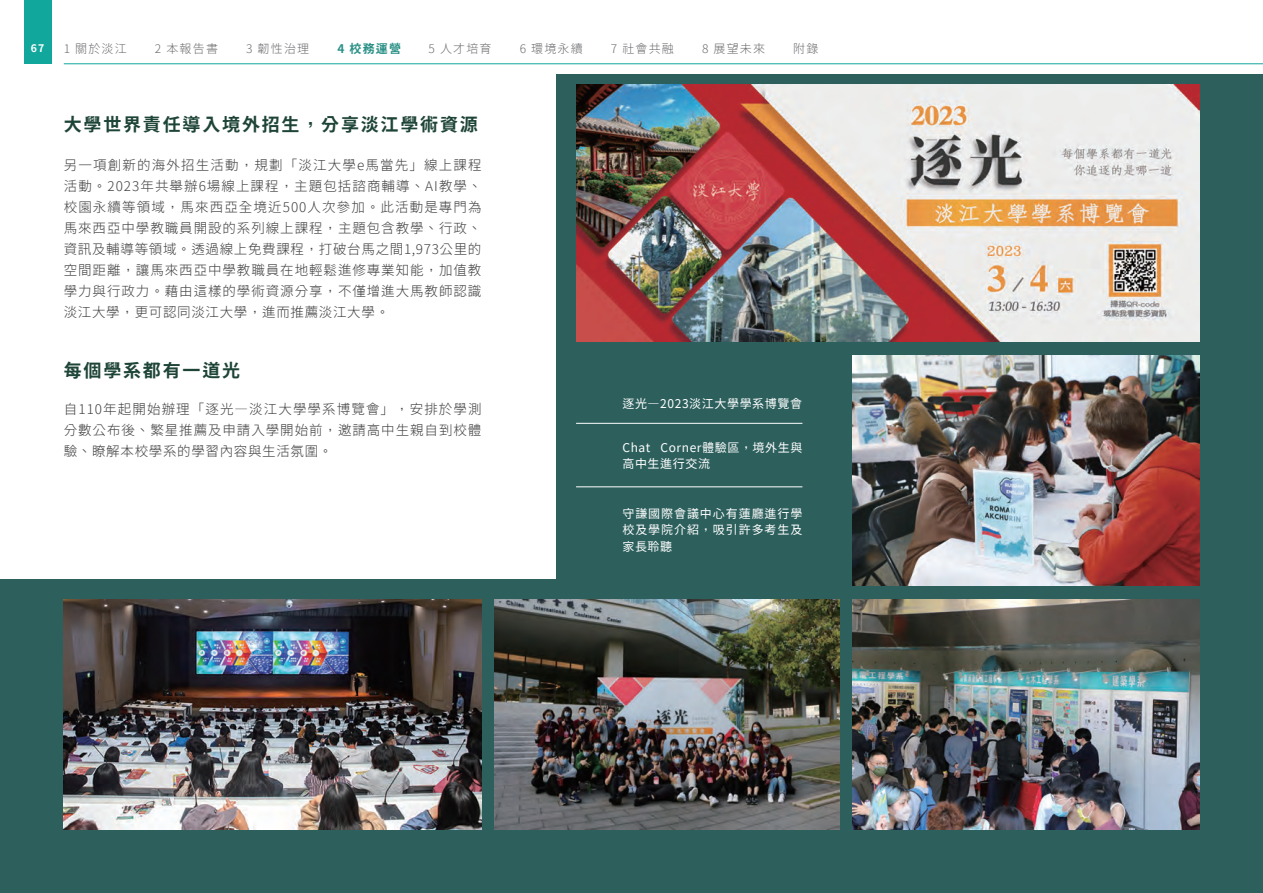
<style>
.page{position:relative;width:1263px;height:893px;background:#fff}
.page>*{position:absolute;margin:0;border:0;box-sizing:border-box;transform-origin:0 0}
.t1{font:700 18px "Taipei Sans TC Beta";letter-spacing:.1em;color:#1e4438}
.t2{font:300 13.5px/21px "Taipei Sans TC Beta";letter-spacing:.07em;color:#3e3e3f;text-align:justify}
.t3{font:12px/16.5px "Taipei Sans TC Beta";letter-spacing:.05em;color:#fff}
.t4{font:300 12px "Taipei Sans TC Beta";letter-spacing:.1em;color:#6c6d70}
.t5{font:700 12px "Taipei Sans TC Beta";color:#299085}
.t6{font:700 10.5px "Taipei Sans TC Beta";color:#fff}
</style>
<div class="page">
<div style="left:0;top:580px;width:1263px;height:313px;background:#2d605d"></div>
<div style="left:557px;top:75px;width:706px;height:818px;background:#2d605d"></div>
<div style="left:24px;top:0;width:27px;height:64px;background:#12a79d"></div>
<hr style="left:64px;top:63px;width:1199px;height:1px;background:#12a79d">
<img style="left:576px;top:84px;width:623px;height:257px">
<img style="left:64px;top:599px;width:418px;height:230px">
<img style="left:853px;top:356px;width:346px;height:230px">
<img style="left:853px;top:599px;width:346px;height:230px">
<img style="left:494px;top:599px;width:346px;height:230px">
<hr style="left:576px;top:423px;width:226px;height:1px;background:#fff">
<hr style="left:576px;top:486px;width:226px;height:1px;background:#fff">
<p class="t6" style="left:31px;top:42px;width:15px">67</p>
<p class="t4" style="left:64px;top:42px;width:65px">1 關於淡江</p>
<p class="t4" style="left:155px;top:42px;width:65px">2 本報告書</p>
<p class="t4" style="left:246px;top:42px;width:65px">3 韌性治理</p>
<p class="t5" style="left:337px;top:42px;width:65px">4 校務運營</p>
<p class="t4" style="left:428px;top:42px;width:65px">5 人才培育</p>
<p class="t4" style="left:520px;top:42px;width:65px">6 環境永續</p>
<p class="t4" style="left:611px;top:42px;width:65px">7 社會共融</p>
<p class="t4" style="left:702px;top:42px;width:65px">8 展望未來</p>
<p class="t4" style="left:793px;top:42px;width:27px">附錄</p>
<h1 class="t1" style="left:64px;top:114px;width:416px">大學世界責任導入境外招生，分享淡江學術資源</h1>
<p class="t2" style="left:64px;top:155px;width:419px">另一項創新的海外招生活動，規劃「淡江大學e馬當先」線上課程活動。2023年共舉辦6場線上課程，主題包括諮商輔導、AI教學、校園永續等領域，馬來西亞全境近500人次參加。此活動是專門為馬來西亞中學教職員開設的系列線上課程，主題包含教學、行政、資訊及輔導等領域。透過線上免費課程，打破台馬之間1,973公里的空間距離，讓馬來西亞中學教職員在地輕鬆進修專業知能，加值教學力與行政力。藉由這樣的學術資源分享，不僅增進大馬教師認識淡江大學，更可認同淡江大學，進而推薦淡江大學。</p>
<h1 class="t1" style="left:64px;top:360px;width:178px">每個學系都有一道光</h1>
<p class="t2" style="left:64px;top:399px;width:419px">自110年起開始辦理「逐光―淡江大學學系博覽會」，安排於學測分數公布後、繁星推薦及申請入學開始前，邀請高中生親自到校體驗、瞭解本校學系的學習內容與生活氛圍。</p>
<p class="t3" style="left:622px;top:395px;width:181px">逐光―2023淡江大學學系博覽會</p>
<p class="t3" style="left:622px;top:439px;width:182px">Chat Corner體驗區，境外生與高中生進行交流</p>
<p class="t3" style="left:622px;top:505px;width:182px;text-align:justify">守謙國際會議中心有蓮廳進行學校及學院介紹，吸引許多考生及家長聆聽</p>
</div>
